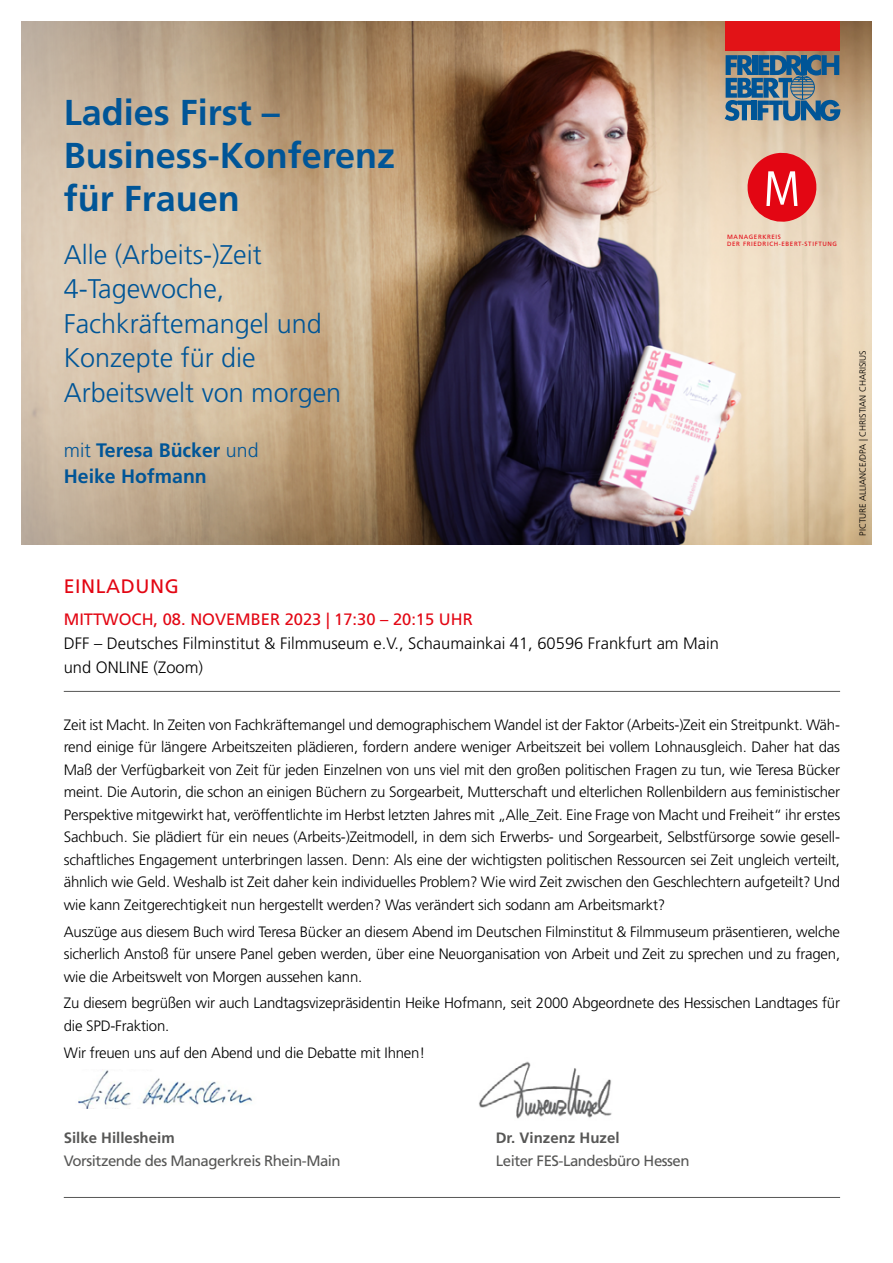
<style>
.page{position:relative;width:893px;height:1263px;background:#fff}
.page>*{position:absolute;margin:0;border:0;box-sizing:border-box;transform-origin:0 0}
.t1{font:700 36px/43.2px "Frutiger LT Std";color:#005597}
.t2{font:300 27px/34.5px "Frutiger LT Std";color:#005597}
.t3{font:700 19.5px/25.5px "Frutiger LT Std";color:#005597}
.t4{font:19.5px "Frutiger LT Std";letter-spacing:.03em;color:#e30613}
.t5{font:300 16.5px/24px "Frutiger LT Std";color:#000}
.t6{font:16.5px "Frutiger LT Std";color:#e30613}
.t7{font:300 15px/22.5px "Frutiger LT Std";letter-spacing:-.015em;color:#000;text-align:justify}
.t8{font:15px "Frutiger LT Std";letter-spacing:-.03em;color:#575756}
.t9{font:700 15px "Frutiger LT Std";color:#575756}
.t10{font:300 9px "Frutiger LT Std";color:#000}
.t11{font:6.15px/7.4px "Frutiger LT Std";letter-spacing:.1em;color:#e30613}
.s1{font-weight:300}
</style>
<div class="page">
<img style="left:78px;top:1070px;width:174px;height:39px">
<img style="left:479px;top:1061px;width:133px;height:58px">
<img style="left:21px;top:21px;width:851px;height:523px">
<hr style="left:64px;top:1197px;width:776px;height:1px;background:#575756">
<hr style="left:64px;top:691px;width:776px;height:1px;background:#575756">
<div style="left:725px;top:21px;width:115px;height:29px;background:#e21317"></div>
<svg style="left:725px;top:55px;width:115px;height:66px;background:#547890"></svg>
<svg style="left:747px;top:150px;width:70px;height:74px;background:#e65555"></svg>
<h1 class="t1" style="left:64px;top:91px;width:333px">Ladies First –<br>Business-Konferenz für Frauen</h1>
<h2 class="t2" style="left:64px;top:238px;width:279px">Alle (Arbeits-)Zeit<br>4-Tagewoche,<br>Fachkräftemangel und<br>Konzepte für die<br>Arbeitswelt von morgen</h2>
<h3 class="t3" style="left:64px;top:438px;width:196px"><span class="s1">mit</span> Teresa Bücker <span class="s1">und<br></span>Heike Hofmann</h3>
<p class="t11" style="left:727px;top:233px;width:111px">MANAGERKREIS<br>DER FRIEDRICH-EBERT-STIFTUNG</p>
<h3 class="t4" style="left:64px;top:575px;width:117px">EINLADUNG</h3>
<p class="t6" style="left:64px;top:609px;width:410px">MITTWOCH, 08. NOVEMBER 2023 | 17:30 – 20:15 UHR</p>
<p class="t5" style="left:64px;top:631px;width:657px">DFF – Deutsches Filminstitut &amp; Filmmuseum e.V., Schaumainkai 41, 60596 Frankfurt am Main und ONLINE (Zoom)</p>
<p class="t7" style="left:64px;top:714px;width:778px">Zeit ist Macht. In Zeiten von Fachkräftemangel und demographischem Wandel ist der Faktor (Arbeits-)Zeit ein Streitpunkt. Wäh&shy;rend einige für längere Arbeitszeiten plädieren, fordern andere weniger Arbeitszeit bei vollem Lohnausgleich. Daher hat das Maß der Verfügbarkeit von Zeit für jeden Einzelnen von uns viel mit den großen politischen Fragen zu tun, wie Teresa Bücker meint. Die Autorin, die schon an einigen Büchern zu Sorgearbeit, Mutterschaft und elterlichen Rollenbildern aus feministischer Perspektive mitgewirkt hat, veröffentlichte im Herbst letzten Jahres mit „Alle_Zeit. Eine Frage von Macht und Freiheit“ ihr erstes Sachbuch. Sie plädiert für ein neues (Arbeits-)Zeitmodell, in dem sich Erwerbs- und Sorgearbeit, Selbstfürsorge sowie gesell&shy;schaftliches Engagement unterbringen lassen. Denn: Als eine der wichtigsten politischen Ressourcen sei Zeit ungleich verteilt, ähnlich wie Geld. Weshalb ist Zeit daher kein individuelles Problem? Wie wird Zeit zwischen den Geschlechtern aufgeteilt? Und wie kann Zeitgerechtigkeit nun hergestellt werden? Was verändert sich sodann am Arbeitsmarkt?</p>
<p class="t7" style="left:64px;top:920px;width:778px">Auszüge aus diesem Buch wird Teresa Bücker an diesem Abend im Deutschen Filminstitut &amp; Filmmuseum präsentieren, welche sicherlich Anstoß für unsere Panel geben werden, über eine Neuorganisation von Arbeit und Zeit zu sprechen und zu fragen, wie die Arbeitswelt von Morgen aussehen kann.</p>
<p class="t7" style="left:64px;top:992px;width:778px">Zu diesem begrüßen wir auch Landtagsvizepräsidentin Heike Hofmann, seit 2000 Abgeordnete des Hessischen Landtages für die SPD-Fraktion.</p>
<p class="t7" style="left:64px;top:1041px;width:363px">Wir freuen uns auf den Abend und die Debatte mit Ihnen!</p>
<p class="t10" style="left:857px;top:536px;width:187px;rotate:-90deg">PICTURE ALLIANCE/DPA | CHRISTIAN CHARISIUS</p>
<p class="t9" style="left:64px;top:1129px;width:112px">Silke Hillesheim</p>
<p class="t9" style="left:496px;top:1129px;width:125px">Dr. Vinzenz Huzel</p>
<p class="t8" style="left:64px;top:1152px;width:278px">Vorsitzende des Managerkreis Rhein-Main</p>
<p class="t8" style="left:496px;top:1152px;width:195px">Leiter FES-Landesbüro Hessen</p>
</div>
